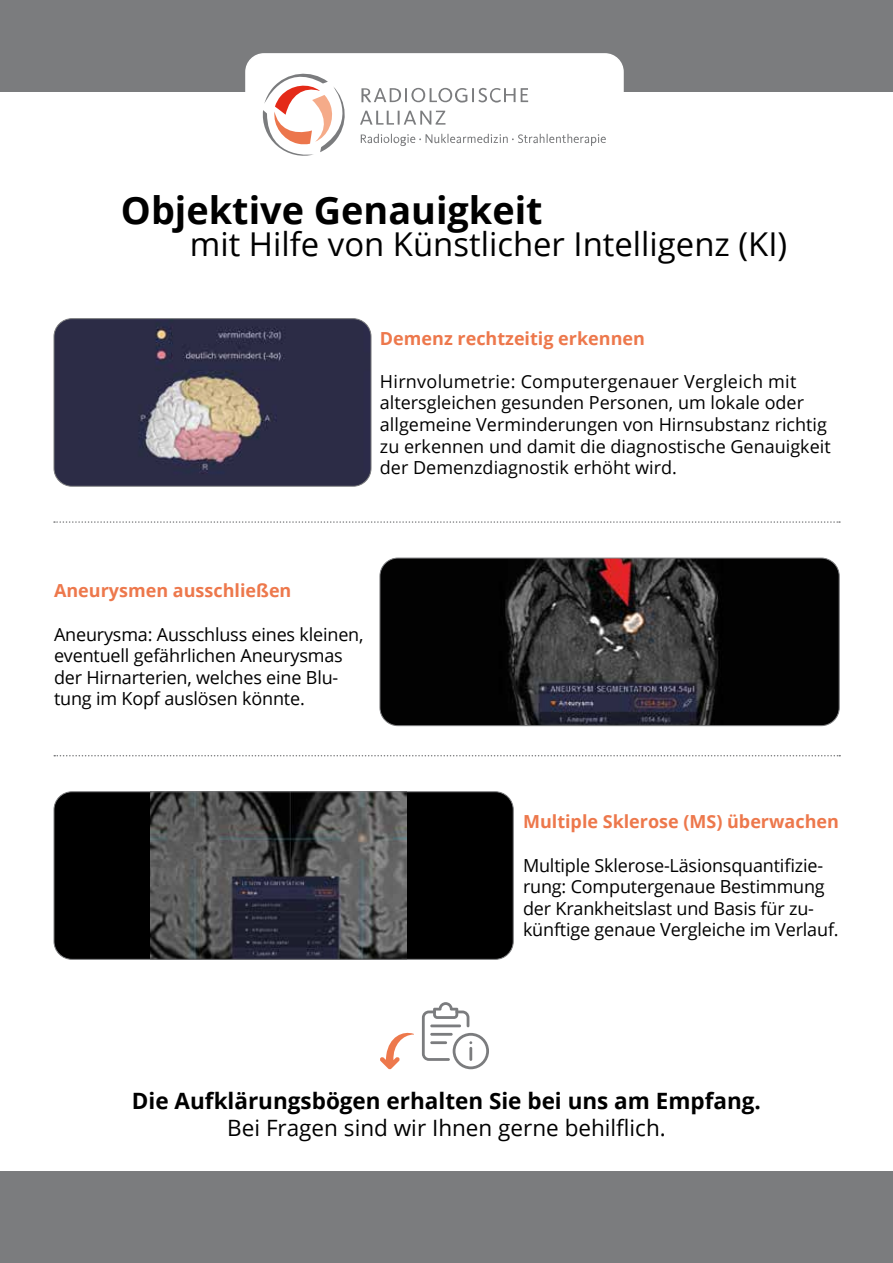
<style>
.page{position:relative;width:893px;height:1263px;background:#fff}
.page>*{position:absolute;margin:0;border:0;box-sizing:border-box;transform-origin:0 0}
.t1{font:700 37.8px "Open Sans";color:#000}
.t2{font:32.85px "Open Sans";color:#000}
.t3{font:700 22.5px "Open Sans";color:#000}
.t4{font:22.5px "Open Sans";color:#000}
.t5{font:18px/21.6px "Open Sans";letter-spacing:-.01em;color:#000}
.t6{font:700 18px "Open Sans";color:#ed784c}
</style>
<div class="page">
<div style="left:0;top:0;width:893px;height:91px;background:#7b7c7e"></div>
<div style="left:0;top:1171px;width:893px;height:92px;background:#7b7c7e"></div>
<div style="left:246px;top:54px;width:377px;height:119px;background:#fff;border-radius:18px"></div>
<svg style="left:263px;top:74px;width:343px;height:82px"></svg>
<div style="left:245px;top:53px;width:379px;height:121px;border:2px solid #fff;border-radius:18px"></div>
<svg style="left:422px;top:1002px;width:67px;height:67px"></svg>
<svg style="left:380px;top:1032px;width:34px;height:37px"></svg>
<div style="left:54px;top:792px;width:459px;height:167px;background:#000;border-radius:18px"></div>
<img style="left:151px;top:793px;width:255px;height:165px">
<div style="left:54px;top:791px;width:460px;height:169px;border:1px solid #7c7d7f;border-radius:18px"></div>
<img style="left:380px;top:558px;width:458px;height:168px">
<div style="left:380px;top:558px;width:460px;height:168px;border:1px solid #7c7d7f;border-radius:18px"></div>
<img style="left:54px;top:319px;width:317px;height:167px">
<div style="left:54px;top:318px;width:317px;height:169px;border:1px solid #7c7d7f;border-radius:18px"></div>
<svg style="left:54px;top:521px;width:786px;height:2px"></svg>
<svg style="left:54px;top:755px;width:786px;height:1px"></svg>
<h1 class="t1" style="left:121px;top:183px;width:423px">Objektive Genauigkeit</h1>
<h2 class="t2" style="left:190px;top:222px;width:599px">mit Hilfe von Künstlicher Intelligenz (KI)</h2>
<p class="t6" style="left:380px;top:325px;width:267px">Demenz rechtzeitig erkennen</p>
<p class="t5" style="left:380px;top:370px;width:452px">Hirnvolumetrie: Computergenauer Vergleich mit altersgleichen gesunden Personen, um lokale oder allgemeine Verminderungen von Hirnsubstanz richtig zu erkennen und damit die diagnostische Genauigkeit der Demenzdiagnostik erhöht wird.</p>
<p class="t6" style="left:54px;top:578px;width:239px">Aneurysmen ausschließen</p>
<p class="t5" style="left:54px;top:623px;width:311px">Aneurysma: Ausschluss eines kleinen, eventuell gefährlichen Aneurysmas der Hirnarterien, welches eine Blu&shy;tung im Kopf auslösen könnte.</p>
<p class="t6" style="left:523px;top:809px;width:317px">Multiple Sklerose (MS) überwachen</p>
<p class="t5" style="left:523px;top:854px;width:317px">Multiple Sklerose-Läsionsquantifizie&shy;rung: Computergenaue Bestimmung der Krankheitslast und Basis für zu&shy;künftige genaue Vergleiche im Verlauf.</p>
<p class="t3" style="left:132px;top:1085px;width:630px">Die Aufklärungsbögen erhalten Sie bei uns am Empfang.</p>
<p class="t4" style="left:227px;top:1113px;width:440px">Bei Fragen sind wir Ihnen gerne behilflich.</p>
</div>
